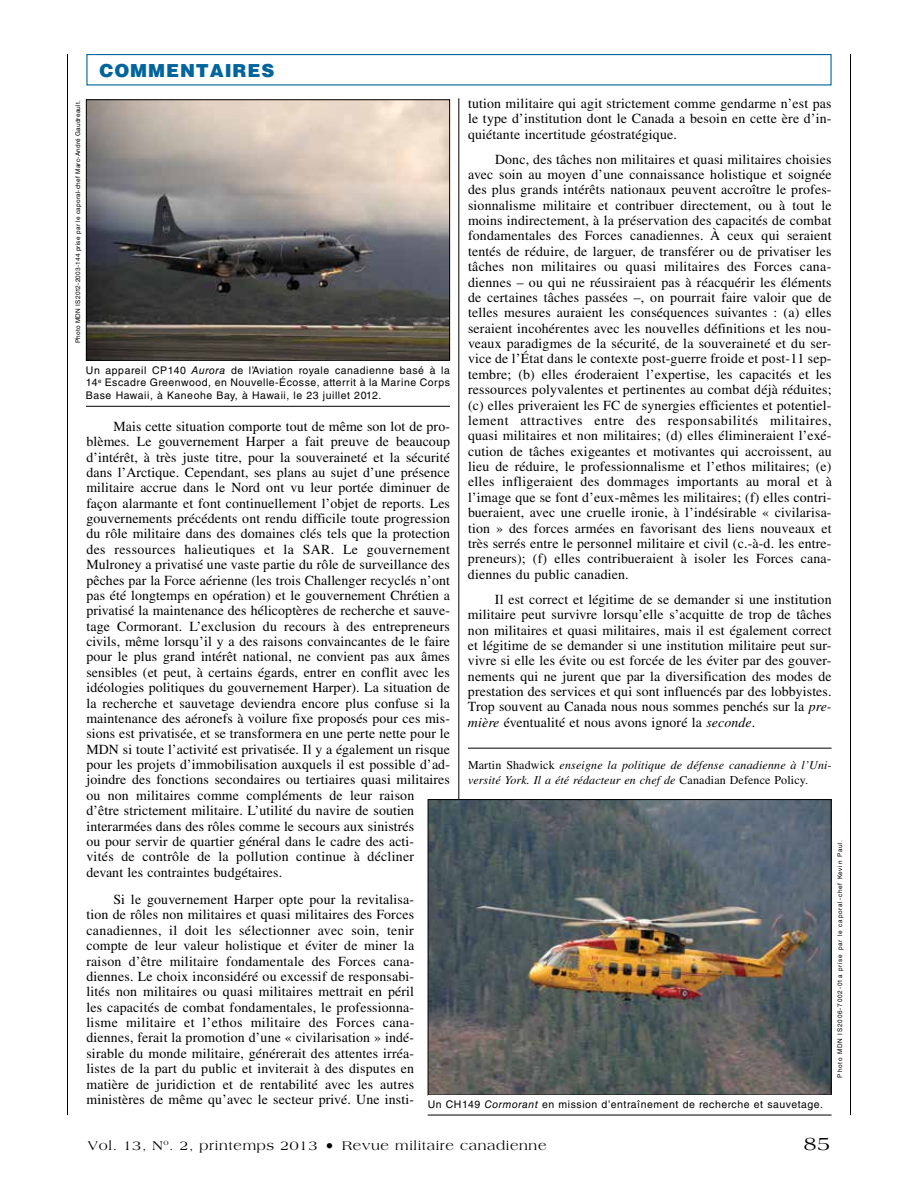
<style>
.page{position:relative;width:918px;height:1188px;background:#fff}
.page>*{position:absolute;margin:0;border:0;box-sizing:border-box;transform-origin:0 0}
.t1{font:19.5px "Americana Std";color:#000}
.t2{font:900 18px "Helvetica LT Std";letter-spacing:.05em;color:#00649d}
.t3{font:13.8px/15.3px "Times LT Std";letter-spacing:.01em;color:#000;text-align:justify}
.t4{font:13.5px "Americana Std";letter-spacing:.05em;color:#000}
.t5{font:italic 12px/15.3px "Times LT Std";letter-spacing:.015em;color:#000}
.t6{font:10.5px/12.8px "Helvetica LT Std";letter-spacing:.05em;color:#000;text-align:justify}
.t7{font:6.3px "Helvetica LT Std";letter-spacing:.04em;color:#000}
.t8{font:6.3px "Helvetica LT Std";letter-spacing:.125em;color:#000}
.s1{font-style:italic}
.s2{font-style:normal}
.s3{font-size:16.5px}
</style>
<div class="page">
<div style="left:86px;top:54px;width:746px;height:32px;border:1px solid #00649d"></div>
<hr style="left:850px;top:54px;width:1px;height:1061px;background:#000">
<hr style="left:67px;top:54px;width:1px;height:1061px;background:#000">
<hr style="left:459px;top:98px;width:1px;height:715px;background:#000">
<hr style="left:468px;top:748px;width:364px;height:1px;background:#000">
<img style="left:88px;top:101px;width:360px;height:258px">
<div style="left:86px;top:99px;width:364px;height:262px;border:1px solid #000"></div>
<img style="left:430px;top:801px;width:400px;height:292px">
<div style="left:428px;top:799px;width:404px;height:296px;border:1px solid #000"></div>
<hr style="left:86px;top:406px;width:364px;height:1px;background:#000">
<hr style="left:428px;top:1115px;width:404px;height:1px;background:#000">
<h2 class="t2" style="left:100px;top:59px;width:176px">COMMENTAIRES</h2>
<p class="t3" style="left:468px;top:95px;width:365px">tution militaire qui agit strictement comme gendarme n’est pas le type d’institution dont le Canada a besoin en cette ère d’in&shy;quiétante incertitude géostratégique.</p>
<p class="t3" style="left:468px;top:151px;width:365px;text-indent:27px">Donc, des tâches non militaires et quasi militaires choisies avec soin au moyen d’une connaissance holistique et soignée des plus grands intérêts nationaux peuvent accroître le profes&shy;sionnalisme militaire et contribuer directement, ou à tout le moins indirectement, à la préservation des capacités de combat fondamentales des Forces canadiennes. À ceux qui seraient tentés de réduire, de larguer, de transférer ou de privatiser les tâches non militaires ou quasi militaires des Forces cana&shy;diennes – ou qui ne réussiraient pas à réacquérir les éléments de certaines tâches passées –, on pourrait faire valoir que de telles mesures auraient les conséquences suivantes : (a) elles seraient incohérentes avec les nouvelles définitions et les nou&shy;veaux paradigmes de la sécurité, de la souveraineté et du ser&shy;vice de l’État dans le contexte post-guerre froide et post‑11 sep&shy;tembre; (b) elles éroderaient l’expertise, les capacités et les ressources polyvalentes et pertinentes au combat déjà réduites; (c) elles priveraient les FC de synergies efficientes et potentiel&shy;lement attractives entre des responsabilités militaires, quasi militaires et non militaires; (d) elles élimineraient l’exé&shy;cution de tâches exigeantes et motivantes qui accroissent, au lieu de réduire, le professionnalisme et l’ethos militaires; (e) elles infligeraient des dommages importants au moral et à l’image que se font d’eux-mêmes les militaires; (f) elles contri&shy;bueraient, avec une cruelle ironie, à l’indésirable « civilarisa&shy;tion » des forces armées en favorisant des liens nouveaux et très serrés entre le personnel militaire et civil (c.‑à‑d. les entre&shy;preneurs); (f) elles contribueraient à isoler les Forces cana&shy;diennes du public canadien.</p>
<p class="t3" style="left:468px;top:591px;width:365px;text-indent:27px">Il est correct et légitime de se demander si une institution militaire peut survivre lorsqu’elle s’acquitte de trop de tâches non militaires et quasi militaires, mais il est également correct et légitime de se demander si une institution militaire peut sur&shy;vivre si elle les évite ou est forcée de les éviter par des gouver&shy;nements qui ne jurent que par la diversification des modes de prestation des services et qui sont influencés par des lobbyistes.<br>Trop souvent au Canada nous nous sommes penchés sur la <span class="s1">pre&shy;mière</span> éventualité et nous avons ignoré la <span class="s1">seconde</span>.</p>
<p class="t5" style="left:468px;top:757px;width:365px"><span class="s2">Martin Shadwick</span> enseigne la politique de défense canadienne à l’Uni&shy;versité York. Il a été rédacteur en chef de <span class="s2">Canadian Defence Policy.</span></p>
<p class="t7" style="left:74px;top:343px;width:244px;rotate:-90deg">Photo MDN IS2012-2003-144 prise par le caporal-chef Marc-André Gaudreault.</p>
<p class="t6" style="left:86px;top:364px;width:366px">Un appareil CP140 <span class="s1">Aurora</span> de l’Aviation royale canadienne basé à la 14<sup>e</sup> Escadre Greenwood, en Nouvelle-Écosse, atterrit à la Marine Corps Base Hawaii, à Kaneohe Bay, à Hawaii, le 23 juillet 2012.</p>
<p class="t3" style="left:86px;top:418px;width:365px;text-align:left;text-indent:27px">Mais cette situation comporte tout de même son lot de pro&shy;blèmes. Le gouvernement Harper a fait preuve de beaucoup d’intérêt, à très juste titre, pour la souveraineté et la sécurité dans l’Arctique. Cependant, ses plans au sujet d’une présence militaire accrue dans le Nord ont vu leur portée diminuer de façon alarmante et font continuellement l’objet de reports. Les gouvernements précédents ont rendu difficile toute progression du rôle militaire dans des domaines clés tels que la protection des ressources halieutiques et la SAR. Le gouvernement Mulroney a privatisé une vaste partie du rôle de surveillance des pêches par la Force aérienne (les trois Challenger recyclés n’ont pas été longtemps en opération) et le gouvernement Chrétien a privatisé la maintenance des hélicoptères de recherche et sauve&shy;tage Cormorant. L’exclusion du recours à des entrepreneurs civils, même lorsqu’il y a des raisons convaincantes de le faire pour le plus grand intérêt national, ne convient pas aux âmes sensibles (et peut, à certains égards, entrer en conflit avec les idéologies politiques du gouvernement Harper). La situation de la recherche et sauvetage deviendra encore plus confuse si la maintenance des aéronefs à voilure fixe proposés pour ces mis&shy;sions est privatisée, et se transformera en une perte nette pour le MDN si toute l’activité est privatisée. Il y a également un risque pour les projets d’immobilisation auxquels il est possible d’ad&shy;joindre des fonctions secondaires ou tertiaires quasi militaires ou non militaires comme compléments de leur raison d’être strictement militaire. L’utilité du navire de soutien interarmées dans des rôles comme le secours aux sinistrés<br>ou pour servir de quartier général dans le cadre des acti-<br>vités de contrôle de la pollution continue à décliner devant les contraintes budgétaires.</p>
<p class="t3" style="left:86px;top:892px;width:330px;text-indent:27px">Si le gouvernement Harper opte pour la revitalisa&shy;tion de rôles non militaires et quasi militaires des Forces canadiennes, il doit les sélectionner avec soin, tenir compte de leur valeur holistique et éviter de miner la raison d’être militaire fondamentale des Forces cana&shy;diennes. Le choix inconsidéré ou excessif de responsabi&shy;lités non militaires ou quasi militaires mettrait en péril les capacités de combat fondamentales, le professionna&shy;lisme militaire et l’ethos militaire des Forces cana&shy;diennes, ferait la promotion d’une « civilarisation » indé&shy;sirable du monde militaire, générerait des attentes irréa&shy;listes de la part du public et inviterait à des disputes en matière de juridiction et de rentabilité avec les autres ministères de même qu’avec le secteur privé. Une insti-</p>
<p class="t8" style="left:836px;top:1078px;width:239px;rotate:-90deg">Photo MDN IS2006-7002-01a prise par le caporal-chef Kevin Paul.</p>
<p class="t6" style="left:428px;top:1098px;width:397px">Un CH149 <span class="s1">Cormorant</span> en mission d’entraînement de recherche et sauvetage.</p>
<p class="t4" style="left:88px;top:1138px;width:460px">Vol. 13, N<sup>o</sup>. 2, printemps 2013 <span class="s3">•</span> Revue militaire canadienne</p>
<h1 class="t1" style="left:804px;top:1132px;width:28px">85</h1>
</div>
